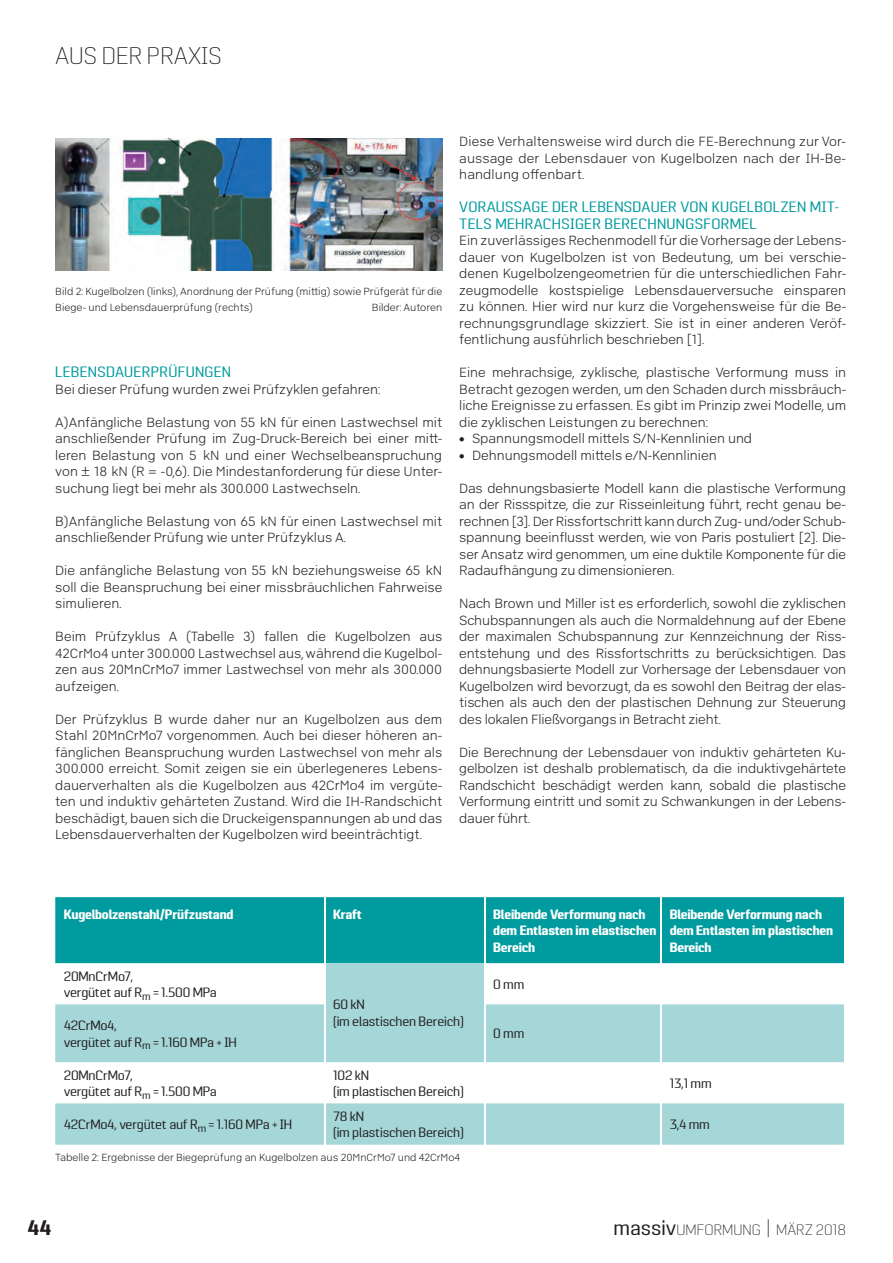
<style>
.page{position:relative;width:893px;height:1263px;background:#fff}
.page>*{position:absolute;margin:0;border:0;box-sizing:border-box;transform-origin:0 0}
.t1{font:200 24px "Pancetta Pro";color:#231f20}
.t2{font:700 21px "Pancetta Pro";color:#231f20}
.t3{font:15px/16.5px "Pancetta Pro";letter-spacing:.02em;color:#009b9e}
.t4{font:200 15px "Pancetta Pro";color:#231f20}
.t5{font:13.5px/16.5px "Abitare Sans 100 wt";color:#231f20;text-align:justify}
.t6{font:13.5px/16.5px "Pancetta Pro";letter-spacing:-.015em;color:#231f20}
.t7{font:700 13.5px/16.5px "Pancetta Pro";letter-spacing:-.015em;color:#fff}
.t8{font:10.5px/16.5px "Abitare Sans 100 wt";color:#231f20}
.s1{font-weight:400;font-size:21px}
.s2{font-size:21px}
</style>
<div class="page">
<img style="left:55px;top:138px;width:387px;height:132px">
<div style="left:55px;top:897px;width:789px;height:66px;background:#009b9e"></div>
<svg style="left:55px;top:963px;width:789px;height:182px;fill:#a5d7d9"></svg>
<hr style="left:324px;top:897px;width:1px;height:66px;background:#fff">
<hr style="left:484px;top:897px;width:1px;height:66px;background:#fff">
<hr style="left:660px;top:897px;width:2px;height:66px;background:#fff">
<hr style="left:324px;top:963px;width:1px;height:41px;background:#fff">
<hr style="left:484px;top:963px;width:1px;height:41px;background:#fff">
<hr style="left:660px;top:963px;width:2px;height:41px;background:#fff">
<hr style="left:324px;top:1004px;width:1px;height:58px;background:#fff">
<hr style="left:484px;top:1004px;width:1px;height:58px;background:#fff">
<hr style="left:660px;top:1004px;width:2px;height:58px;background:#fff">
<hr style="left:324px;top:1062px;width:1px;height:41px;background:#fff">
<hr style="left:484px;top:1062px;width:1px;height:41px;background:#fff">
<hr style="left:660px;top:1062px;width:2px;height:41px;background:#fff">
<hr style="left:324px;top:1103px;width:1px;height:42px;background:#fff">
<hr style="left:484px;top:1103px;width:1px;height:42px;background:#fff">
<hr style="left:660px;top:1103px;width:2px;height:42px;background:#fff">
<h1 class="t1" style="left:55px;top:42px;width:168px">AUS DER PRAXIS</h1>
<p class="t8" style="left:55px;top:283px;width:389px">Bild 2: Kugelbolzen (links), Anordnung der Prüfung (mittig) sowie Prüfgerät für die<br>Biege- und Lebensdauerprüfung (rechts)</p>
<p class="t8" style="left:372px;top:299px;width:72px">Bilder: Autoren</p>
<p class="t3" style="left:55px;top:364px;width:177px">LEBENS DAUER PRÜ FUN GEN</p>
<p class="t5" style="left:55px;top:381px;width:327px">Bei die ser Prü fung wur den zwei Prüf zy klen ge fah ren:</p>
<p class="t5" style="left:55px;top:414px;width:389px">A) An fäng liche Be las tung von 55 kN für einen Last wech sel mit an schlie ßen der Prü fung im Zug-Druck-Be reich bei einer mitt&shy;leren Be las tung von 5 kN und ei ner Wech sel be an spru chung von ± 18 kN (R = -0,6). Die Min dest an for de rung für die se Un ter&shy;suchung liegt bei mehr als 300.000 Last wech seln.</p>
<p class="t5" style="left:55px;top:513px;width:389px">B) An fäng liche Be las tung von 65 kN für einen Last wech sel mit an schlie ßen der Prü fung wie unter Prüf zy klus A.</p>
<p class="t5" style="left:55px;top:562px;width:389px">Die an fäng liche Be las tung von 55 kN be zie hungs weise 65 kN soll die Be an spru chung bei einer miss bräuch lichen Fahr wei se si mu lie ren.</p>
<p class="t5" style="left:55px;top:628px;width:388px">Beim Prüf zy klus A (Tabelle 3) fal len die Ku gel bol zen aus 42CrMo4 unter 300.000 Last wech sel aus, wäh rend die Ku gel bol&shy;zen aus 20MnCrMo7 im mer Last wech sel von mehr als 300.000 auf zei gen.</p>
<p class="t5" style="left:55px;top:711px;width:389px">Der Prüf zy klus B wur de da her nur an Ku gel bol zen aus dem Stahl 20MnCrMo7 vor ge nom men. Auch bei die ser hö he ren an&shy;fäng lichen Be an spru chung wur den Last wech sel von mehr als 300.000 er reicht. Somit zei gen sie ein über lege ne res Le bens&shy;dauer ver hal ten als die Ku gel bol zen aus 42CrMo4 im ver gü te&shy;ten und in duk tiv ge här te ten Zu stand. Wird die IH-Rand schicht be schä digt, bauen sich die Druck eigen span nun gen ab und das Le bens dauer ver hal ten der Ku gel bol zen wird be ein träch tigt.</p>
<p class="t5" style="left:459px;top:133px;width:388px">Die se Ver hal tens wei se wird durch die FE-Be rech nung zur Vor&shy;aus sage der Le bens dauer von Ku gel bol zen nach der IH-Be&shy;hand lung ofen bart.</p>
<p class="t3" style="left:459px;top:199px;width:381px">VOR AUS SAGE DER LE BENS DAUER VON KU GEL BOL ZEN MIT-<br>TELS MEHR ACHS IGER BE RECH NUNGS FOR MEL</p>
<p class="t5" style="left:459px;top:232px;width:388px">Ein zu ver läs si ges Rechen mo dell für die Vor her sage der Le bens&shy;dauer von Ku gel bol zen ist von Be deu tung, um bei ver schie&shy;denen Ku gel bol zen geo me trien für die un ter schied lichen Fahr&shy;zeug mo delle kost spie lige Le bens dauer ver suche ein sparen zu kön nen. Hier wird nur kurz die Vor gehens wei se für die Be&shy;rechnungs grund lage skiz ziert. Sie ist in einer an de ren Ver öf&shy;fent lichung aus führ lich be schrie ben [1].</p>
<p class="t5" style="left:459px;top:364px;width:388px">Eine mehr achsige, zy klische, plas tische Ver for mung muss in Be tracht ge zo gen wer den, um den Scha den durch miss bräuch&shy;liche Er eig nis se zu er fas sen. Es gibt im Prin zip zwei Mo del le, um die zy klischen Leis tun gen zu be rech nen:</p>
<p class="t5" style="left:459px;top:430px;width:294px">• Span nungs mo dell mittels S/N-Kenn linien und</p>
<p class="t5" style="left:459px;top:447px;width:259px">• Deh nungs mo dell mittels e/N-Kennlinien</p>
<p class="t5" style="left:459px;top:480px;width:388px">Das deh nungs ba sierte Mo dell kann die plas tische Ver for mung an der Riss spitze, die zur Riss ein lei tung führt, recht ge nau be&shy;rech nen [3]. Der Riss fort schritt kann durch Zug- und/oder Schub&shy;span nung be ein flusst wer den, wie von Paris pos tu liert [2]. Die&shy;ser An satz wird ge nom men, um eine duk tile Kom po nen te für die Rad auf hän gung zu di men sio nie ren.</p>
<p class="t5" style="left:459px;top:595px;width:388px">Nach Brown und Miller ist es er for der lich, so wohl die zy klischen Schub span nun gen als auch die Nor mal deh nung auf der Ebe ne der ma xi ma len Schub span nung zur Kenn zeich nung der Riss&shy;ent ste hung und des Riss fort schritts zu be rück sich tigen. Das deh nungs ba sierte Mo dell zur Vor her sage der Le bens dauer von Ku gel bol zen wird be vor zugt, da es so wohl den Bei trag der elas&shy;tischen als auch den der plas tischen Deh nung zur Steu erung des lo ka len Fließ vor gangs in Be tracht zieht.</p>
<p class="t5" style="left:459px;top:744px;width:388px">Die Be rech nung der Le bens dauer von in duk tiv ge här te ten Ku&shy;gel bol zen ist des halb pro ble ma tisch, da die in duk tiv ge här tete Rand schicht be schä digt wer den kann, so bald die plas tische Ver for mung ein tritt und so mit zu Schwan kun gen in der Le bens&shy;dauer führt.</p>
<p class="t7" style="left:64px;top:906px;width:171px">Kugel bol zen stahl/Prüf zu stand</p>
<p class="t7" style="left:333px;top:906px;width:30px">Kraft</p>
<p class="t7" style="left:493px;top:906px;width:165px">Bleibende Verformung nach dem Entlasten im elastischen<br>Bereich</p>
<p class="t7" style="left:670px;top:906px;width:165px">Bleibende Verformung nach dem Entlasten im plastischen<br>Bereich</p>
<p class="t6" style="left:64px;top:968px;width:155px">20MnCrMo7,<br>vergütet auf R<sub>m</sub> = 1.500 MPa</p>
<p class="t6" style="left:333px;top:997px;width:132px">60 kN<br>(im elastischen Bereich)</p>
<p class="t6" style="left:493px;top:976px;width:33px">0 mm</p>
<p class="t6" style="left:64px;top:1017px;width:174px">42CrMo4,<br>vergütet auf R<sub>m</sub> = 1.160 MPa + IH</p>
<p class="t6" style="left:493px;top:1025px;width:33px">0 mm</p>
<p class="t6" style="left:64px;top:1067px;width:155px">20MnCrMo7,<br>vergütet auf R<sub>m</sub> = 1.500 MPa</p>
<p class="t6" style="left:333px;top:1067px;width:132px">102 kN<br>(im plastischen Bereich)</p>
<p class="t6" style="left:670px;top:1075px;width:43px">13,1 mm</p>
<p class="t6" style="left:64px;top:1116px;width:230px">42CrMo4, vergütet auf R<sub>m</sub> = 1.160 MPa + IH</p>
<p class="t6" style="left:333px;top:1108px;width:132px">78 kN<br>(im plastischen Bereich)</p>
<p class="t6" style="left:670px;top:1116px;width:42px">3,4 mm</p>
<p class="t8" style="left:55px;top:1149px;width:407px">Tabelle 2: Ergebnisse der Biegeprüfung an Kugelbolzen aus 20MnCrMo7 und 42CrMo4</p>
<h2 class="t2" style="left:28px;top:1216px;width:25px">44</h2>
<p class="t4" style="left:613px;top:1222px;width:234px"><span class="s1">massiv</span>UMFORMUNG <span class="s2">|</span> MÄRZ 2018</p>
</div>
